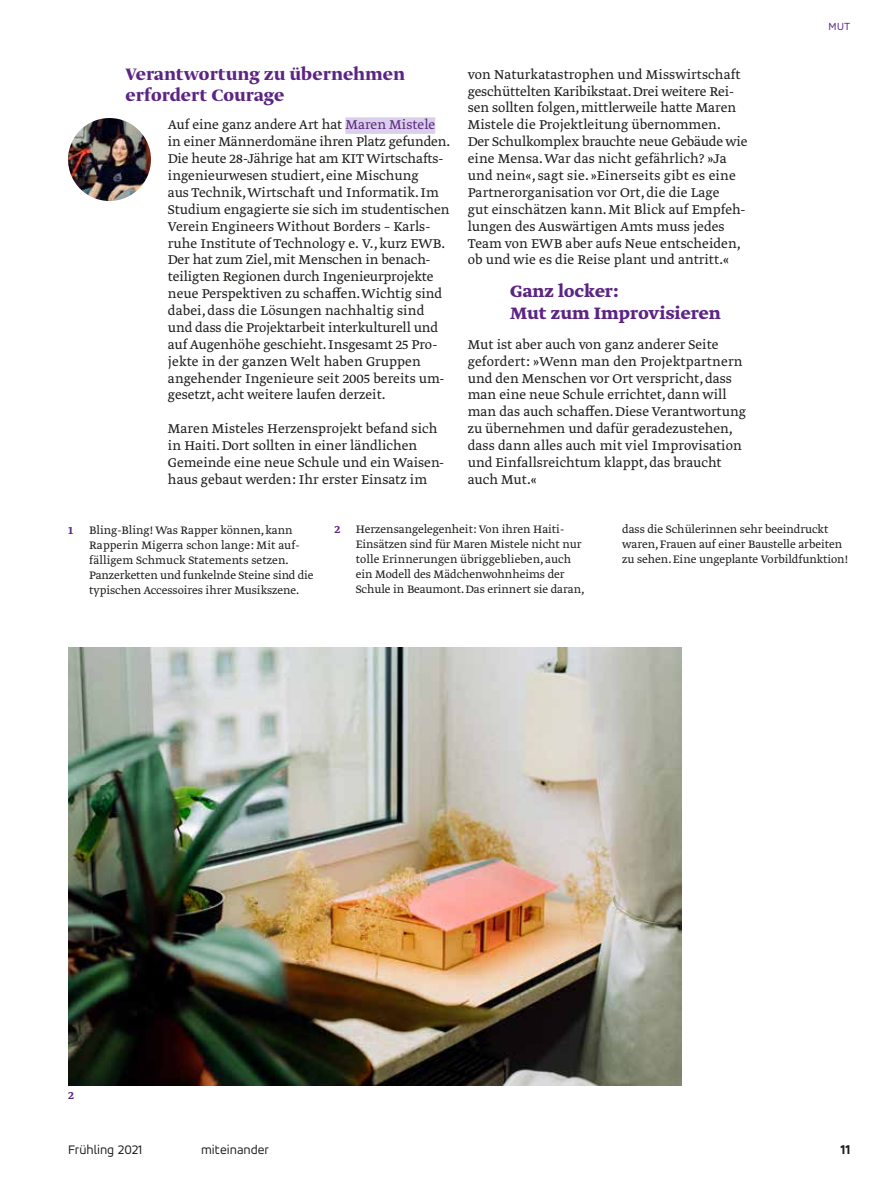
<style>
.page{position:relative;width:893px;height:1191px;background:#fff}
.page>*{position:absolute;margin:0;border:0;box-sizing:border-box;transform-origin:0 0}
.t1{font:700 19.5px/21.8px "Greta Display Std";letter-spacing:.005em;color:#5c2483}
.t2{font:700 19.5px/21.8px "Greta Text Pro";letter-spacing:.005em;color:#5c2483}
.t3{font:15px/16.8px "Greta Text Pro Light Plus";letter-spacing:.005em;color:#1d1d1b}
.t4{font:13.5px "Accord Alternate";color:#1d1d1b}
.t5{font:700 expanded 13.5px "Accord Alternate";color:#1d1d1b}
.t6{font:12.75px/15px "Greta Text Pro Light Plus";color:#1d1d1b}
.t7{font:500 12.75px "Greta Text Pro";color:#5c2483}
.t8{font:11.25px "Accord Alternate";color:#5c2483}
.s1{color:#5c2483}
.s2{font-family:"Greta Text Pro";font-weight:500;color:#5c2483}
</style>
<div class="page">
<div style="left:345px;top:117px;width:90px;height:17px;background:#dbd0e9"></div>
<img style="left:68px;top:647px;width:614px;height:438px">
<img style="left:68px;top:118px;width:83px;height:83px;border-radius:41px">
<h1 class="t1" style="left:125px;top:64px;width:281px">Verantwortung zu übernehmen erfordert Courage</h1>
<p class="t3" style="left:168px;top:117px;width:284px">Auf eine ganz andere Art hat <span class="s1">Maren Mistele </span>in einer Männerdomäne ihren Platz gefunden.<br>Die heute 28-Jährige hat am KIT Wirtschafts&shy;ingenieurwesen studiert, eine Mischung<br>aus Technik, Wirtschaft und Informatik. Im Studium engagierte sie sich im studentischen Verein Engineers Without Borders – Karls&shy;ruhe Institute of Technology e. V., kurz EWB.<br>Der hat zum Ziel, mit Menschen in benach&shy;teiligten Regionen durch Ingenieurprojekte neue Perspektiven zu schaffen. Wichtig sind dabei, dass die Lösungen nachhaltig sind und dass die Projektarbeit interkulturell und auf Augenhöhe geschieht. Insgesamt 25 Pro&shy;jekte in der ganzen Welt haben Gruppen angehender Ingenieure seit 2005 bereits um&shy;gesetzt, acht weitere laufen derzeit.</p>
<p class="t3" style="left:168px;top:421px;width:278px">Maren Misteles Herzensprojekt befand sich in Haiti. Dort sollten in einer ländlichen Gemeinde eine neue Schule und ein Waisen&shy;haus gebaut werden: Ihr erster Einsatz im</p>
<p class="t3" style="left:468px;top:66px;width:281px">von Naturkatastrophen und Misswirtschaft geschüttelten Karibikstaat. Drei weitere Rei&shy;sen sollten folgen, mittlerweile hatte Maren Mistele die Projektleitung übernommen.<br>Der Schulkomplex brauchte neue Gebäude wie eine Mensa. War das nicht gefährlich? »Ja und nein«, sagt sie. »Einerseits gibt es eine Partnerorganisation vor Ort, die die Lage<br>gut einschätzen kann. Mit Blick auf Empfeh&shy;lungen des Auswärtigen Amts muss jedes Team von EWB aber aufs Neue entscheiden, ob und wie es die Reise plant und antritt.«</p>
<h1 class="t2" style="left:510px;top:281px;width:212px">Ganz locker:<br>Mut zum Improvisieren</h1>
<p class="t3" style="left:468px;top:336px;width:280px">Mut ist aber auch von ganz anderer Seite gefordert: »Wenn man den Projektpartnern und den Menschen vor Ort verspricht, dass man eine neue Schule errichtet, dann will man das auch schaffen. Diese Verantwortung zu übernehmen und dafür geradezustehen, dass dann alles auch mit viel Improvisation und Einfallsreichtum klappt, das braucht auch Mut.«</p>
<p class="t8" style="left:829px;top:19px;width:23px">MUT</p>
<p class="t7" style="left:68px;top:521px;width:7px">1</p>
<p class="t6" style="left:89px;top:523px;width:226px">Bling-Bling! Was Rapper können, kann Rapperin Migerra schon lange: Mit auf&shy;fälligem Schmuck Statements setzen.<br>Panzerketten und funkelnde Steine sind die typischen Accessoires ihrer Musikszene.</p>
<p class="t6" style="left:356px;top:522px;width:230px;text-indent:-21px"><span class="s2">2</span> Herzensangelegenheit: Von ihren Haiti-Einsätzen sind für Maren Mistele nicht nur tolle Erinnerungen übriggeblieben, auch ein Modell des Mädchenwohnheims der Schule in Beaumont. Das erinnert sie daran,</p>
<p class="t6" style="left:622px;top:522px;width:227px">dass die Schülerinnen sehr beeindruckt waren, Frauen auf einer Baustelle arbeiten zu sehen. Eine ungeplante Vorbildfunktion!</p>
<p class="t7" style="left:68px;top:1086px;width:7px">2</p>
<p class="t4" style="left:68px;top:1141px;width:76px">Frühling 2021</p>
<p class="t4" style="left:201px;top:1141px;width:69px">miteinander</p>
<p class="t5" style="left:841px;top:1141px;width:11px">11</p>
</div>
